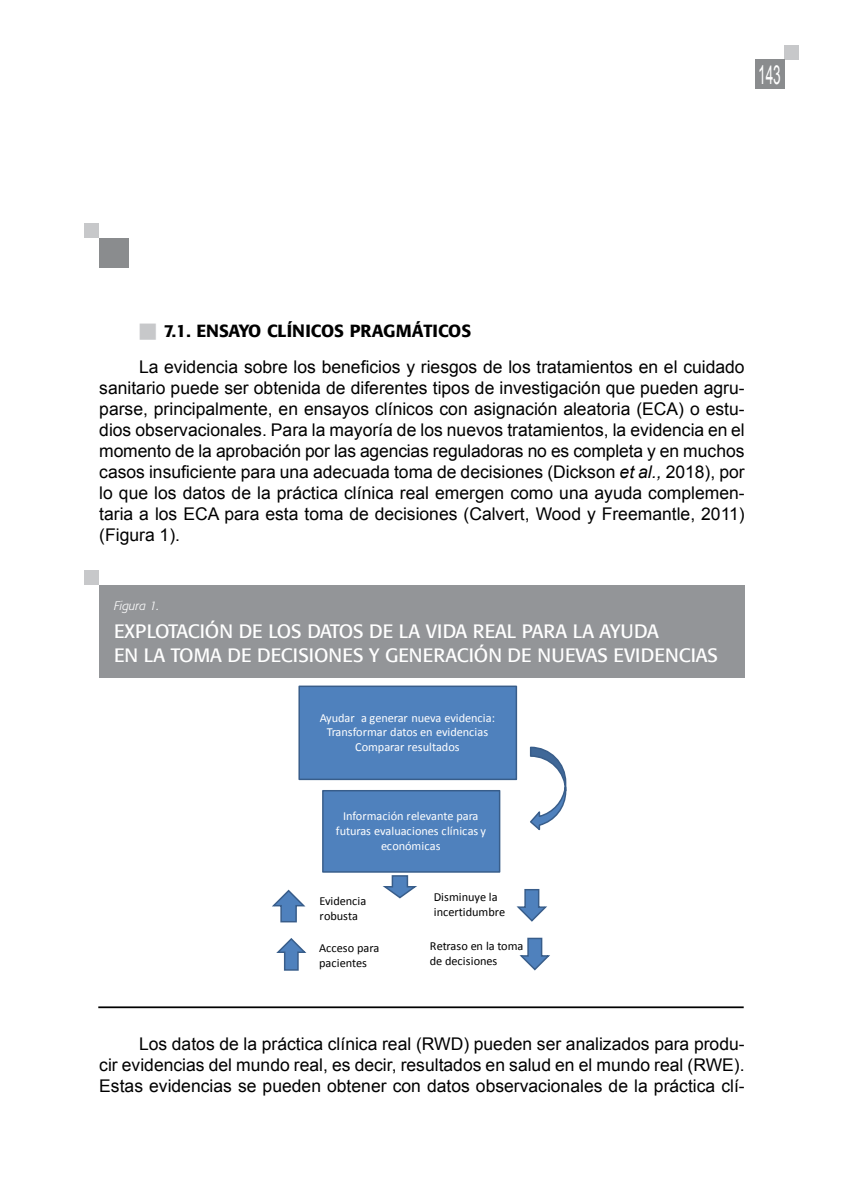
<style>
.page{position:relative;width:844px;height:1191px;background:#fff}
.page>*{position:absolute;margin:0;border:0;box-sizing:border-box;transform-origin:0 0}
.t1{font:26.25px "Arial";color:#fff;scale:.52 1}
.t2{font:19.25px/23.1px "Formata";color:#fff}
.t3{font:17.5px/21px "Arial";color:#000;text-align:justify}
.t4{font:500 17.5px "Formata";color:#000}
.t5{font:12.25px/14.7px "Calibri";letter-spacing:-.005em;color:#fff;text-align:center}
.t6{font:12.25px/14.7px "Calibri";letter-spacing:-.005em;color:#000}
.t7{font:italic 300 12.25px "Formata";color:#fff}
.s1{font-style:italic}
</style>
<div class="page">
<div style="left:99px;top:238px;width:30px;height:30px;background:#8a8c8e"></div>
<div style="left:84px;top:223px;width:15px;height:15px;background:#c7c8ca"></div>
<div style="left:784px;top:45px;width:15px;height:15px;background:#c7c8ca"></div>
<div style="left:754px;top:60px;width:30px;height:29px;background:#8a8c8e"></div>
<hr style="left:98px;top:1006px;width:645px;height:2px;background:#000">
<div style="left:84px;top:570px;width:15px;height:15px;background:#c7c8ca"></div>
<div style="left:99px;top:585px;width:645px;height:92px;background:#939598"></div>
<div style="left:299px;top:686px;width:217px;height:93px;background:#4f81bd"></div>
<div style="left:298px;top:685px;width:219px;height:95px;border:1px solid #385d8a"></div>
<svg style="left:529px;top:746px;width:38px;height:85px"></svg>
<div style="left:323px;top:790px;width:176px;height:82px;background:#4f81bd"></div>
<div style="left:322px;top:790px;width:178px;height:82px;border:1px solid #385d8a"></div>
<svg style="left:383px;top:875px;width:34px;height:24px"></svg>
<svg style="left:272px;top:889px;width:34px;height:34px"></svg>
<svg style="left:276px;top:938px;width:31px;height:33px"></svg>
<svg style="left:516px;top:889px;width:31px;height:33px"></svg>
<svg style="left:519px;top:937px;width:31px;height:34px"></svg>
<h1 class="t1" style="left:758px;top:57px;width:45px">143</h1>
<p class="t4" style="left:164px;top:320px;width:309px">7.1. ENSAYO CLÍNICOS PRAGMÁTICOS</p>
<p class="t3" style="left:99px;top:356px;width:646px;text-indent:40px">La evidencia sobre los beneficios y riesgos de los tratamientos en el cuidado sanitario puede ser obtenida de diferentes tipos de investigación que pueden agru&shy;parse, principalmente, en ensayos clínicos con asignación aleatoria (ECA) o estu&shy;dios observacionales. Para la mayoría de los nuevos tratamientos, la evidencia en el momento de la aprobación por las agencias reguladoras no es completa y en muchos casos insuficiente para una adecuada toma de decisiones (Dickson <span class="s1">et al.,</span> 2018), por lo que los datos de la práctica clínica real emergen como una ayuda complemen&shy;taria a los ECA para esta toma de decisiones (Calvert, Wood y Freemantle, 2011) (Figura 1).</p>
<p class="t7" style="left:114px;top:599px;width:47px">Figura 1.</p>
<p class="t2" style="left:114px;top:620px;width:605px">EXPLOTACIÓN DE LOS DATOS DE LA VIDA REAL PARA LA AYUDA<br>EN LA TOMA DE DECISIONES Y GENERACIÓN DE NUEVAS EVIDENCIAS</p>
<p class="t5" style="left:320px;top:710px;width:177px">Ayudar a generar nueva evidencia:<br>Transformar datos en evidencias<br>Comparar resultados</p>
<p class="t5" style="left:335px;top:809px;width:152px">Información relevante para futuras evaluaciones clínicas y económicas</p>
<p class="t6" style="left:319px;top:893px;width:48px">Evidencia robusta</p>
<p class="t6" style="left:319px;top:941px;width:62px">Acceso para pacientes</p>
<p class="t6" style="left:433px;top:890px;width:73px">Disminuye la incertidumbre</p>
<p class="t6" style="left:430px;top:939px;width:95px">Retraso en la toma de decisiones</p>
<p class="t3" style="left:99px;top:1033px;width:646px;text-indent:40px">Los datos de la práctica clínica real (RWD) pueden ser analizados para produ&shy;cir evidencias del mundo real, es decir, resultados en salud en el mundo real (RWE).<br>Estas evidencias se pueden obtener con datos observacionales de la práctica clí-</p>
</div>
